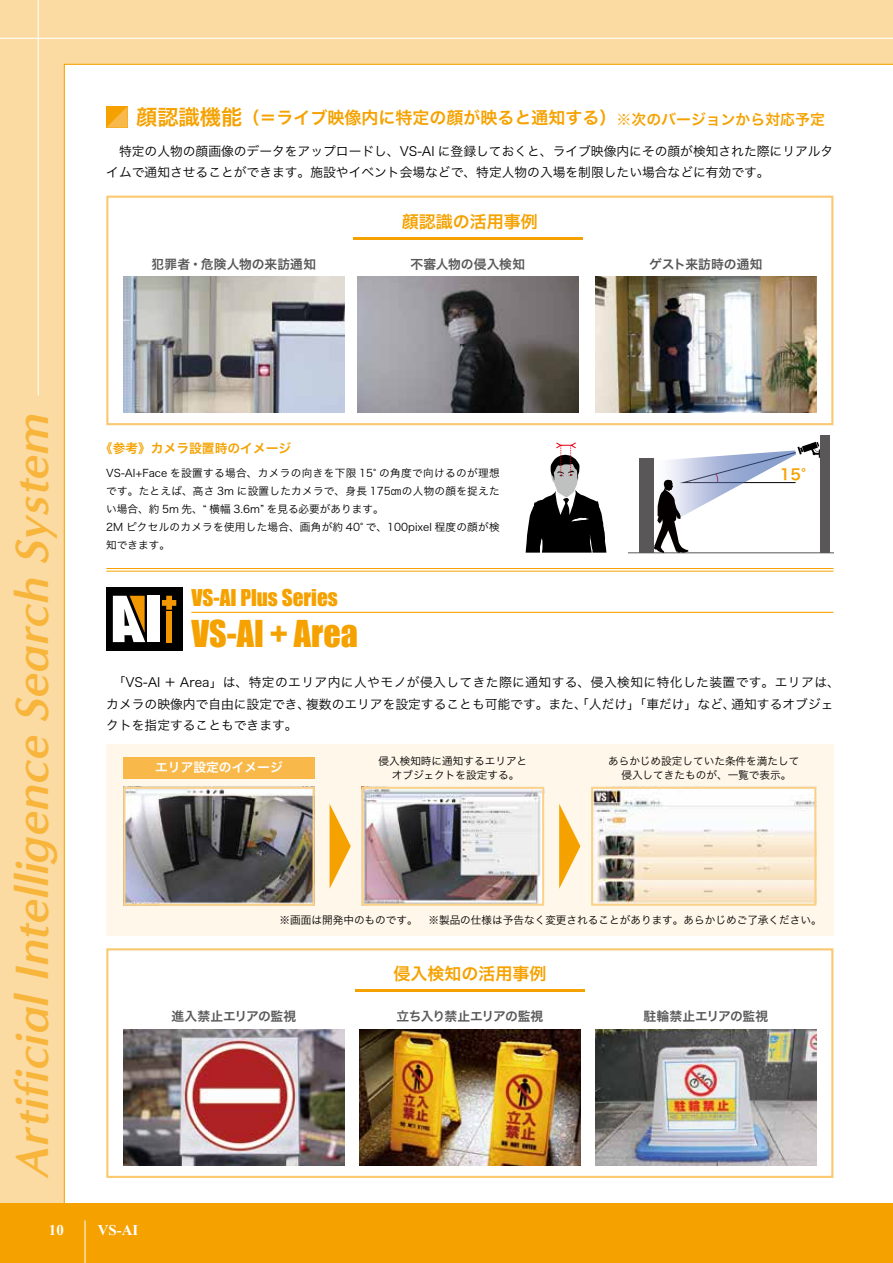
<style>
.page{position:relative;width:893px;height:1263px;background:#fff}
.page>*{position:absolute;margin:0;border:0;box-sizing:border-box;transform-origin:0 0}
.t1{font:italic 700 47.85px "Minerva Modern";color:#f8b53c}
.t2{font:34.05px "Impact";color:#f5a200}
.t3{font:21.3px "Impact";color:#f5a200}
.t4{font:16.95px "Hira Kaku Pro W6";color:#f5a200}
.t5{font:700 14.85px "Times New Roman";color:#fff}
.t6{font:14.85px "Hira Kaku Pro W6";color:#f5a200}
.t7{font:12.75px/21.3px "Hira Kaku Pro W3";color:#000}
.t8{font:12.75px "Hira Kaku Pro W6";color:#595757}
.t9{font:12.75px "Hira Kaku Pro W6";color:#f5a200}
.t10{font:12.75px "Hira Kaku Pro W6";letter-spacing:-.05em;color:#595757}
.t11{font:12.75px "Hira Kaku Pro W6";color:#fff}
.t12{font:10.65px/18px "Hira Kaku Pro W3";letter-spacing:.025em;color:#000}
.t13{font:10.65px/13.8px "Hira Kaku Pro W3";color:#000;text-align:center}
.s1{font-size:21.3px}
.s2{font-size:14.85px}
</style>
<div class="page">
<div style="left:0;top:0;width:893px;height:1203px;background:#fcdba3"></div>
<hr style="left:38px;top:0;width:1px;height:395px;background:#fff">
<hr style="left:0;top:38px;width:893px;height:1px;background:#fff">
<div style="left:63px;top:63px;width:830px;height:1140px;background:#fff"></div>
<div style="left:106px;top:744px;width:727px;height:191px;background:#fff7ea"></div>
<div style="left:0;top:1203px;width:893px;height:60px;background:#f5a200"></div>
<hr style="left:85px;top:1220px;width:1px;height:43px;background:#fff">
<div style="left:639px;top:458px;width:14px;height:95px;background:#595757"></div>
<div style="left:820px;top:435px;width:10px;height:118px;background:#595757"></div>
<hr style="left:628px;top:552px;width:205px;height:1px;background:#595757">
<svg style="left:653px;top:442px;width:167px;height:111px;background:#dadde3"></svg>
<svg style="left:526px;top:442px;width:80px;height:111px;background:#848282"></svg>
<div style="left:106px;top:196px;width:727px;height:229px;background:#fff;border:2px solid #fac871"></div>
<div style="left:106px;top:948px;width:727px;height:230px;background:#fff;border:2px solid #fac871"></div>
<hr style="left:353px;top:237px;width:230px;height:2px;background:#f5a200">
<hr style="left:355px;top:990px;width:230px;height:2px;background:#f5a200">
<img style="left:123px;top:276px;width:221px;height:136px">
<img style="left:123px;top:1029px;width:221px;height:136px">
<img style="left:126px;top:790px;width:186px;height:113px">
<div style="left:123px;top:787px;width:192px;height:119px;border:2px solid #fbd18a"></div>
<img style="left:364px;top:790px;width:177px;height:113px">
<div style="left:361px;top:787px;width:183px;height:119px;border:2px solid #fbd18a"></div>
<img style="left:594px;top:790px;width:219px;height:113px">
<div style="left:591px;top:787px;width:225px;height:119px;border:2px solid #fbd18a"></div>
<img style="left:595px;top:276px;width:221px;height:136px">
<img style="left:357px;top:276px;width:221px;height:136px">
<img style="left:359px;top:1029px;width:221px;height:136px">
<img style="left:595px;top:1029px;width:221px;height:136px">
<svg style="left:106px;top:106px;width:22px;height:22px"></svg>
<hr style="left:191px;top:612px;width:642px;height:1px;background:#f5a200">
<div style="left:106px;top:587px;width:77px;height:64px;background:#000"></div>
<div style="left:147px;top:596px;width:13px;height:46px;background:#fff"></div>
<svg style="left:113px;top:596px;width:32px;height:46px"></svg>
<div style="left:166px;top:611px;width:6px;height:31px;background:#f39700"></div>
<svg style="left:162px;top:596px;width:14px;height:14px"></svg>
<hr style="left:106px;top:568px;width:727px;height:1px;background:#f5a200">
<hr style="left:106px;top:571px;width:727px;height:1px;background:#f5a200">
<div style="left:123px;top:757px;width:192px;height:21px;background:#f8b94a"></div>
<svg style="left:330px;top:805px;width:21px;height:83px"></svg>
<svg style="left:559px;top:804px;width:21px;height:85px"></svg>
<h3 class="t4" style="left:136px;top:103px;width:690px"><span class="s1">顔認識機能</span>（＝ライブ映像内に特定の顔が映ると通知する）<span class="s2">※次のバージョンから対応予定</span></h3>
<p class="t7" style="left:106px;top:139px;width:728px">　特定の人物の顔画像のデータをアップロードし、VS-AI に登録しておくと、ライブ映像内にその顔が検知された際にリアルタイムで通知させることができます。施設やイベント会場などで、特定人物の入場を制限したい場合などに有効です。</p>
<p class="t8" style="left:152px;top:252px;width:166px">犯罪者・危険人物の来訪通知</p>
<h3 class="t4" style="left:402px;top:206px;width:138px">顔認識の活用事例</h3>
<p class="t8" style="left:410px;top:252px;width:116px">不審人物の侵入検知</p>
<p class="t8" style="left:649px;top:252px;width:115px">ゲスト来訪時の通知</p>
<h1 class="t1" style="left:3px;top:1178px;width:766px;rotate:-90deg">Artificial Intelligence Search System</h1>
<p class="t9" style="left:100px;top:437px;width:193px">《参考》カメラ設置時のイメージ</p>
<p class="t12" style="left:106px;top:463px;width:395px">VS-AI+Face を設置する場合、カメラの向きを下限 15° の角度で向けるのが理想です。たとえば、高さ 3m に設置したカメラで、身長 175㎝の人物の顔を捉えたい場合、約 5m 先、“ 横幅 3.6m” を見る必要があります。<br>2M ピクセルのカメラを使用した場合、画角が約 40° で、100pixel 程度の顔が検知できます。</p>
<h3 class="t3" style="left:191px;top:581px;width:148px">VS-AI Plus Series</h3>
<h2 class="t2" style="left:191px;top:607px;width:168px">VS-AI + Area</h2>
<p class="t6" style="left:780px;top:461px;width:28px">15°</p>
<p class="t7" style="left:106px;top:671px;width:735px">　「VS-AI ＋ Area」は、特定のエリア内に人やモノが侵入してきた際に通知する、侵入検知に特化した装置です。エリアは、カメラの映像内で自由に設定でき、複数のエリアを設定することも可能です。また、「人だけ」「車だけ」など、通知するオブジェクトを指定することもできます。</p>
<p class="t11" style="left:155px;top:756px;width:129px">エリア設定のイメージ</p>
<p class="t13" style="left:378px;top:753px;width:150px">侵入検知時に通知するエリアとオブジェクトを設定する。</p>
<p class="t13" style="left:608px;top:753px;width:193px">あらかじめ設定していた条件を満たして侵入してきたものが、一覧で表示。</p>
<p class="t13" style="left:280px;top:912px;width:544px">※画面は開発中のものです。　※製品の仕様は予告なく変更されることがあります。あらかじめご了承ください。</p>
<p class="t8" style="left:171px;top:1005px;width:126px">進入禁止エリアの監視</p>
<h3 class="t4" style="left:393px;top:958px;width:155px">侵入検知の活用事例</h3>
<p class="t10" style="left:396px;top:1005px;width:148px">立ち入り禁止エリアの監視</p>
<p class="t8" style="left:643px;top:1005px;width:126px">駐輪禁止エリアの監視</p>
<p class="t5" style="left:49px;top:1220px;width:16px">10</p>
<p class="t5" style="left:98px;top:1220px;width:42px">VS-AI</p>
</div>
